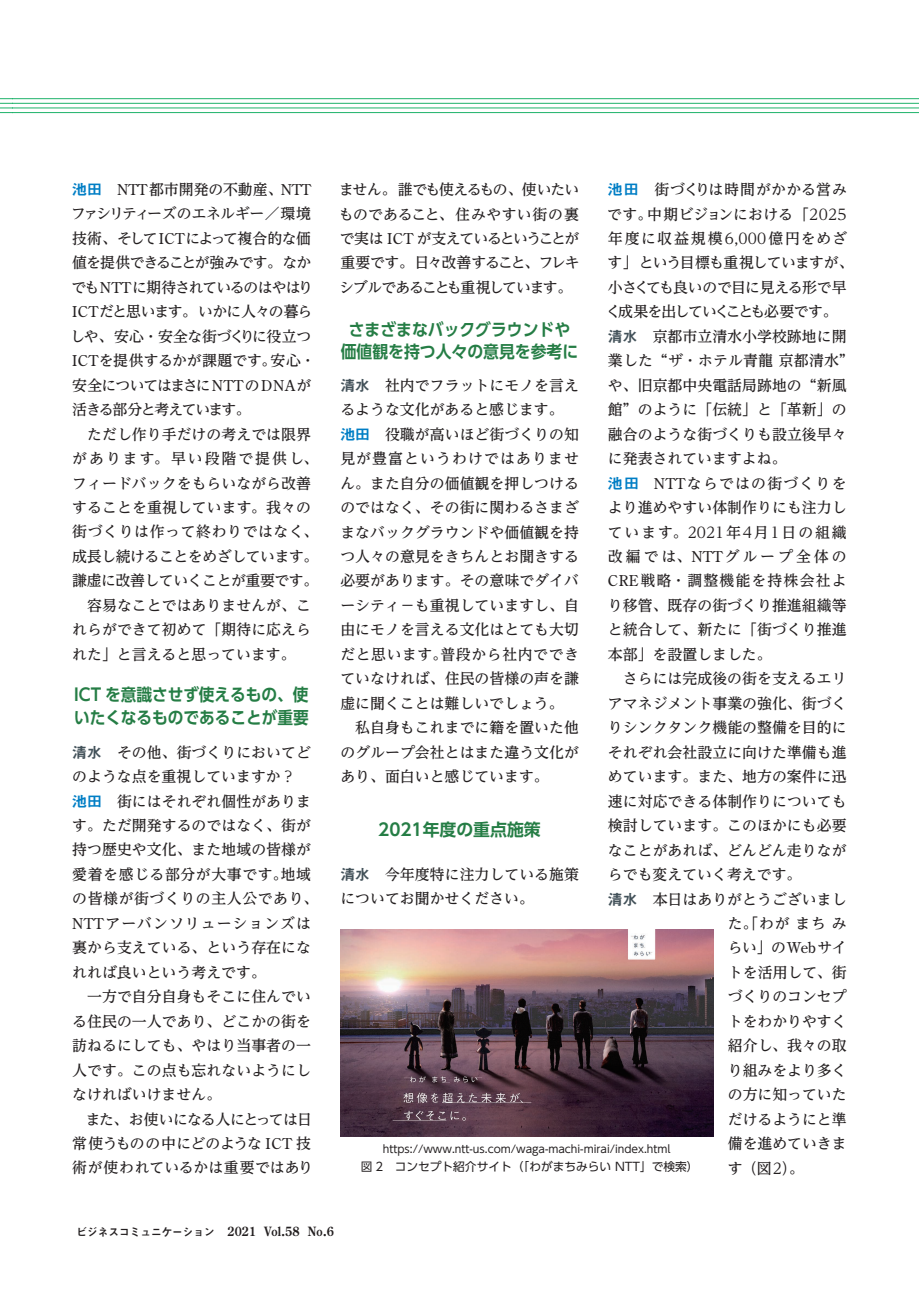
<style>
.page{position:relative;width:919px;height:1289px;background:#fff}
.page>*{position:absolute;margin:0;border:0;box-sizing:border-box;transform-origin:0 0}
.t1{font:700 16.95px/22.4px "UD Shin Go Pro De";color:#257d45;scale:.92 1}
.t2{font:700 16.95px/22.4px "UD Shin Go Pro De";color:#257d45;text-align:center;scale:.93 1}
.t3{font:700 16.95px "UD Shin Go Pro De";color:#257d45}
.t4{font:500 14.85px/24.5px "UD Reimin Pro";color:#231f20}
.t5{font:500 14.85px/24.5px "UD Reimin Pro";letter-spacing:-.055em;color:#231f20}
.t6{font:500 14.85px "UD Reimin Pro";letter-spacing:-.03em;color:#231f20}
.t7{font:500 14.85px "UD Reimin Pro";letter-spacing:.04em;color:#231f20}
.t8{font:500 14.85px "UD Reimin Pro";letter-spacing:.13em;color:#231f20}
.t9{font:700 12.75px "Century Old Style";color:#231f20;scale:.85 1}
.t10{font:11.7px "UD Shin Go Pro";color:#231f20}
.t11{font:10.65px "UD Shin Go Pro";color:#231f20}
.s1{font-family:"Midashi Go Pro MB31";font-weight:400;color:#007ec5}
.s2{font-family:"Century Old Style";font-weight:400}
.s3{font-weight:400}
.s4{font-family:"Midashi Go Pro MB31";font-weight:400;color:#425159}
.s5{font-family:"Midashi Go Pro MB31";font-weight:400;font-size:10.65px}
</style>
<div class="page">
<svg style="left:0;top:98px;width:13px;height:15px"></svg>
<hr style="left:13px;top:98px;width:905px;height:1px;background:#1eb26a">
<hr style="left:13px;top:103px;width:905px;height:1px;background:#1eb26a">
<hr style="left:13px;top:107px;width:905px;height:1px;background:#1eb26a">
<hr style="left:13px;top:112px;width:905px;height:1px;background:#1eb26a">
<img style="left:340px;top:929px;width:373px;height:207px">
<p class="t5" style="left:70px;top:177px;width:247px"><span class="s1">池田</span> <span class="s2">NTT</span>都市開発の不動産、<span class="s2">NTT</span>ファシリティーズのエネルギー<span class="s3">／</span>環境技術、そして<span class="s2">ICT</span>によって複合的な価値を提供できることが強みです。なかでも<span class="s2">NTT</span>に期待されているのはやはり<br><span class="s2">ICT</span>だと思います。いかに人々の暮らしや、安心<span class="s3">・</span>安全な街づくりに役立つ<br><span class="s2">ICT</span>を提供するかが課題です。安心<span class="s3">・</span>安全についてはまさに<span class="s2">NTT</span>の<span class="s2">DNA</span>が活きる部分と考えています。</p>
<p class="t4" style="left:87px;top:421px;width:225px">ただし作り手だけの考えでは限界</p>
<p class="t8" style="left:72px;top:446px;width:247px">があります。早い段階で提供し、</p>
<p class="t4" style="left:72px;top:470px;width:240px">フィードバックをもらいながら改善</p>
<p class="t4" style="left:72px;top:495px;width:240px">することを重視しています。我々の</p>
<p class="t7" style="left:72px;top:519px;width:247px">街づくりは作って終わりではなく、</p>
<p class="t6" style="left:72px;top:544px;width:248px">成長し続けることをめざしています。</p>
<p class="t6" style="left:72px;top:568px;width:247px">謙虚に改善していくことが重要です。</p>
<p class="t4" style="left:87px;top:592px;width:225px">容易なことではありませんが、こ</p>
<p class="t4" style="left:72px;top:617px;width:240px">れらができて初めて「期待に応えら</p>
<p class="t4" style="left:72px;top:641px;width:225px">れた」と言えると思っています。</p>
<p class="t1" style="left:74px;top:683px;width:257px">ICT を意識させず使えるもの、使いたくなるものであることが重要</p>
<p class="t4" style="left:72px;top:739px;width:248px"><span class="s4">清水</span>　その他、街づくりにおいてどのような点を重視していますか<span class="s3">？<br></span><span class="s1">池田</span>　街にはそれぞれ個性があります。ただ開発するのではなく、街が持つ歴史や文化、また地域の皆様が愛着を感じる部分が大事です。地域の皆様が街づくりの主人公であり、<br><span class="s2">NTT</span>アーバンソリューションズは裏から支えている、という存在になれれば良いという考えです。</p>
<p class="t4" style="left:72px;top:984px;width:240px;text-align:justify;text-indent:15px">一方で自分自身もそこに住んでいる住民の一人であり、どこかの街を訪ねるにしても、やはり当事者の一人です。この点も忘れないようにしなければいけません。</p>
<p class="t4" style="left:72px;top:1106px;width:242px;text-indent:14px">また、お使いになる人にとっては日常使うものの中にどのような <span class="s2">ICT</span> 技術が使われているかは重要ではあり</p>
<p class="t4" style="left:339px;top:177px;width:242px;text-align:justify">ません。誰でも使えるもの、使いたいものであること、住みやすい街の裏で実は <span class="s2">ICT</span> が支えているということが重要です。日々改善すること、フレキシブルであることも重視しています。</p>
<p class="t4" style="left:606px;top:177px;width:249px"><span class="s1">池田</span>　街づくりは時間がかかる営みです。中期ビジョンにおける「<span class="s3">2025</span>年度に収益規模<span class="s3">6</span><span class="s2">,</span><span class="s3">000</span>億円をめざす」という目標も重視していますが、小さくても良いので目に見える形で早く成果を出していくことも必要です。<span class="s4">清水</span>　京都市立清水小学校跡地に開業した“ザ<span class="s3">・</span>ホテル青龍京都清水”や、旧京都中央電話局跡地の“新風館”のように「伝統」と「革新」の融合のような街づくりも設立後早々に発表されていますよね。<br><span class="s1">池田</span> <span class="s2">NTT</span>ならではの街づくりをより進めやすい体制作りにも注力しています。<span class="s3">2021</span>年<span class="s3">4</span>月<span class="s3">1</span>日の組織改編では、<span class="s2">NTT</span>グループ全体の<br><span class="s2">CRE</span>戦略<span class="s3">・</span>調整機能を持株会社より移管、既存の街づくり推進組織等と統合して、新たに「街づくり推進本部」を設置しました。</p>
<p class="t4" style="left:622px;top:666px;width:225px">さらには完成後の街を支えるエリ</p>
<p class="t4" style="left:608px;top:690px;width:240px">アマネジメント事業の強化、街づく</p>
<p class="t4" style="left:608px;top:715px;width:240px">りシンクタンク機能の整備を目的に</p>
<p class="t4" style="left:608px;top:739px;width:240px">それぞれ会社設立に向けた準備も進</p>
<p class="t4" style="left:608px;top:764px;width:240px">めています。また、地方の案件に迅</p>
<p class="t4" style="left:608px;top:788px;width:240px">速に対応できる体制作りについても</p>
<p class="t4" style="left:608px;top:812px;width:240px">検討しています。このほかにも必要</p>
<p class="t4" style="left:608px;top:837px;width:240px">なことがあれば、どんどん走りなが</p>
<p class="t4" style="left:608px;top:861px;width:195px">らでも変えていく考えです。</p>
<p class="t4" style="left:608px;top:886px;width:240px"><span class="s4">清水</span>　本日はありがとうございまし</p>
<p class="t4" style="left:727px;top:910px;width:120px">た。「わがまちみ</p>
<p class="t4" style="left:728px;top:935px;width:120px">らい」の<span class="s2">Web</span>サイ</p>
<p class="t4" style="left:728px;top:959px;width:120px">トを活用して、街</p>
<p class="t4" style="left:728px;top:984px;width:120px">づくりのコンセプ</p>
<p class="t4" style="left:728px;top:1008px;width:120px">トをわかりやすく</p>
<p class="t4" style="left:728px;top:1033px;width:120px">紹介し、我々の取</p>
<p class="t4" style="left:728px;top:1057px;width:120px">り組みをより多く</p>
<p class="t4" style="left:728px;top:1081px;width:120px">の方に知っていた</p>
<p class="t4" style="left:728px;top:1106px;width:120px">だけるようにと準</p>
<p class="t4" style="left:728px;top:1130px;width:120px">備を進めていきま</p>
<p class="t4" style="left:728px;top:1155px;width:77px">す（図<span class="s3">2</span>）。</p>
<p class="t2" style="left:341px;top:317px;width:257px">さまざまなバックグラウンドや価値観を持つ人々の意見を参考に</p>
<p class="t4" style="left:340px;top:372px;width:240px"><span class="s4">清水</span>　社内でフラットにモノを言えるような文化があると感じます。<span class="s1">池田</span>　役職が高いほど街づくりの知見が豊富というわけではありません。また自分の価値観を押しつけるのではなく、その街に関わるさまざまなバックグラウンドや価値観を持つ人々の意見をきちんとお聞きする必要があります。その意味でダイバーシティ－も重視していますし、自由にモノを言える文化はとても大切だと思います。普段から社内でできていなければ、住民の皆様の声を謙虚に聞くことは難しいでしょう。</p>
<p class="t4" style="left:340px;top:715px;width:240px;text-align:justify;text-indent:15px">私自身もこれまでに籍を置いた他のグループ会社とはまた違う文化があり、面白いと感じています。</p>
<p class="t3" style="left:378px;top:815px;width:164px">2021年度の重点施策</p>
<p class="t4" style="left:340px;top:861px;width:240px"><span class="s4">清水</span>　今年度特に注力している施策についてお聞かせください。</p>
<p class="t11" style="left:383px;top:1139px;width:289px">https://www.ntt-us.com/waga-machi-mirai/index.html</p>
<p class="t10" style="left:361px;top:1156px;width:339px">図 2　コンセプト紹介サイト（「わがまちみらい NTT」で検索）</p>
<p class="t9" style="left:77px;top:1223px;width:304px"><span class="s5">ビジネスコミュニケーション</span> 2021 Vol.58 No.6</p>
</div>
